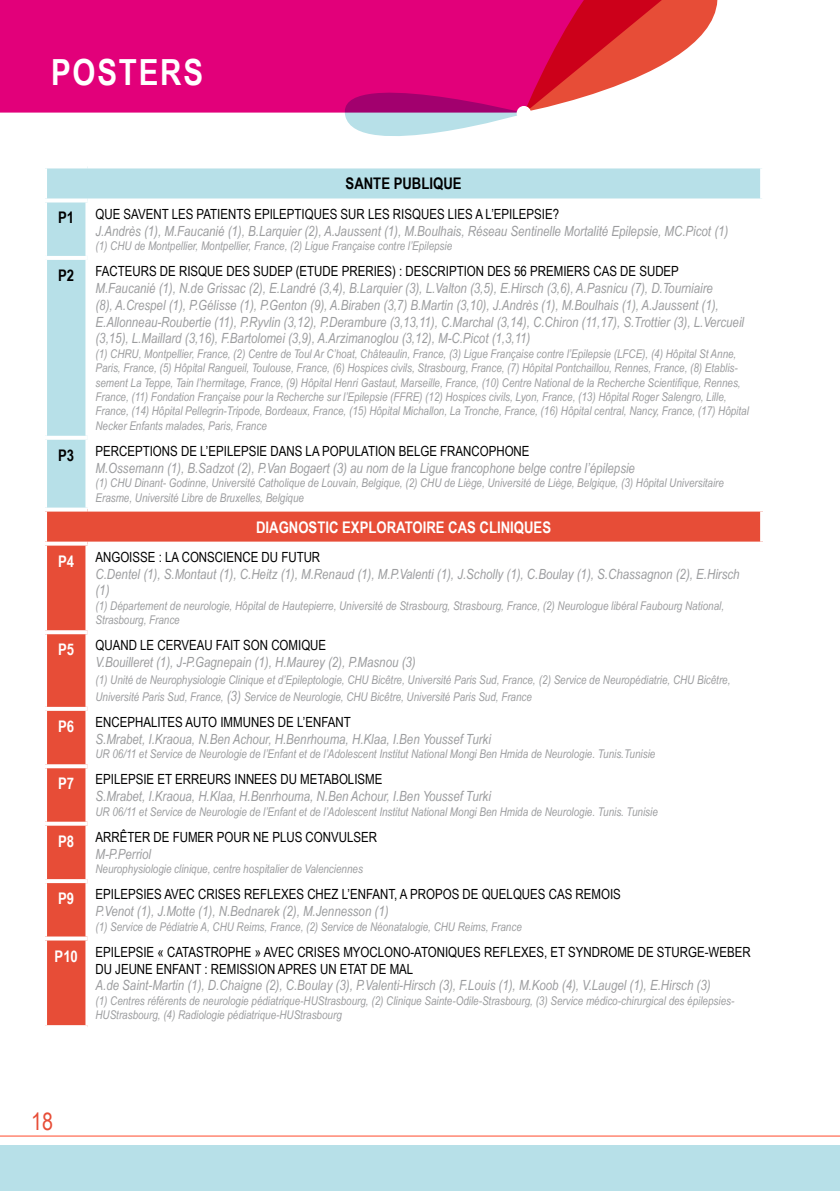
<style>
.page{position:relative;width:840px;height:1191px;background:#fff}
.page>*{position:absolute;margin:0;border:0;box-sizing:border-box;transform-origin:0 0}
.t1{font:700 36px "Arial Narrow";letter-spacing:.05em;color:#fff}
.t2{font:24px "Arial Narrow";color:#e74d37}
.t3{font:700 16px "Arial Narrow";color:#fff}
.t4{font:700 16px "Arial Narrow";color:#000}
.t5{font:italic 14px/16.8px "Arial Narrow";color:#9c9d9f}
.t6{font:14px/16.8px "Arial Narrow";color:#000}
.t7{font:italic 12px/14.4px "Arial Narrow";color:#9c9d9f}
.s1{font-size:14px}
.s2{font-weight:700;font-size:16px;color:#fff}
</style>
<div class="page">
<div style="left:0;top:1146px;width:839px;height:45px;background:#b7e0e8"></div>
<hr style="left:0;top:1135px;width:839px;height:1px;background:#ff492c">
<div style="left:0;top:0;width:342px;height:113px;background:#e2007a"></div>
<svg style="left:342px;top:0;width:376px;height:136px"></svg>
<div style="left:516px;top:106px;width:15px;height:14px;background:#fff;border-radius:50%"></div>
<svg style="left:47px;top:168px;width:712px;height:88px"></svg>
<div style="left:47px;top:260px;width:38px;height:247px;background:#b7e0e8"></div>
<div style="left:45px;top:509px;width:716px;height:34px;background:#e74d37"></div>
<div style="left:47px;top:545px;width:38px;height:480px;background:#e74d37"></div>
<svg style="left:85px;top:260px;width:2px;height:176px"></svg>
<svg style="left:45px;top:436px;width:42px;height:4px"></svg>
<svg style="left:85px;top:440px;width:1px;height:67px"></svg>
<svg style="left:85px;top:545px;width:3px;height:85px"></svg>
<svg style="left:85px;top:634px;width:3px;height:73px"></svg>
<svg style="left:85px;top:711px;width:1px;height:53px"></svg>
<svg style="left:85px;top:768px;width:3px;height:53px"></svg>
<svg style="left:85px;top:825px;width:3px;height:54px"></svg>
<svg style="left:85px;top:883px;width:3px;height:53px"></svg>
<svg style="left:85px;top:940px;width:3px;height:85px"></svg>
<svg style="left:759px;top:168px;width:3px;height:30px"></svg>
<svg style="left:759px;top:511px;width:4px;height:30px"></svg>
<svg style="left:45px;top:198px;width:42px;height:4px"></svg>
<svg style="left:45px;top:507px;width:42px;height:4px"></svg>
<hr style="left:43px;top:511px;width:4px;height:30px;background:#fff">
<svg style="left:45px;top:541px;width:42px;height:2px"></svg>
<svg style="left:45px;top:630px;width:42px;height:4px"></svg>
<svg style="left:45px;top:707px;width:42px;height:4px"></svg>
<svg style="left:45px;top:764px;width:42px;height:4px"></svg>
<svg style="left:45px;top:821px;width:42px;height:4px"></svg>
<svg style="left:45px;top:879px;width:42px;height:4px"></svg>
<svg style="left:45px;top:936px;width:42px;height:4px"></svg>
<svg style="left:45px;top:1025px;width:42px;height:1px"></svg>
<svg style="left:85px;top:202px;width:4px;height:54px"></svg>
<svg style="left:87px;top:198px;width:675px;height:4px"></svg>
<hr style="left:87px;top:507px;width:676px;height:4px;background:#fff">
<svg style="left:87px;top:541px;width:676px;height:4px"></svg>
<h1 class="t1" style="left:51px;top:51px;width:153px">POSTERS</h1>
<h3 class="t4" style="left:345px;top:174px;width:117px">SANTE PUBLIQUE</h3>
<h3 class="t4" style="left:58px;top:208px;width:18px">P1</h3>
<p class="t6" style="left:95px;top:205px;width:465px">QUE SAVENT LES PATIENTS EPILEPTIQUES SUR LES RISQUES LIES A L’EPILEPSIE?</p>
<p class="t5" style="left:95px;top:222px;width:634px">J.Andrès (1), M.Faucanié (1), B.Larquier (2), A.Jaussent (1), M.Boulhais, Réseau Sentinelle Mortalité Epilepsie, MC.Picot (1)</p>
<p class="t7" style="left:95px;top:238px;width:358px">(1) CHU de Montpellier, Montpellier, France, (2) Ligue Française contre l’Epilepsie</p>
<h3 class="t4" style="left:58px;top:266px;width:18px">P2</h3>
<p class="t6" style="left:95px;top:263px;width:584px">FACTEURS DE RISQUE DES SUDEP (ETUDE PRERIES) : DESCRIPTION DES 56 PREMIERS CAS DE SUDEP</p>
<p class="t5" style="left:95px;top:279px;width:649px">M.Faucanié (1), N.de Grissac (2), E.Landré (3,4), B.Larquier (3), L.Valton (3,5), E.Hirsch (3,6), A.Pasnicu (7), D.Tourniaire<br>(8), A.Crespel (1), P.Gélisse (1), P.Genton (9), A.Biraben (3,7) B.Martin (3,10), J.Andrès (1), M.Boulhais (1), A.Jaussent (1), E.Allonneau-Roubertie (11), P.Ryvlin (3,12), P.Derambure (3,13,11), C.Marchal (3,14), C.Chiron (11,17), S.Trottier (3), L.Vercueil (3,15), L.Maillard (3,16), F.Bartolomei (3,9), A.Arzimanoglou (3,12), M-C.Picot (1,3,11)</p>
<p class="t7" style="left:95px;top:346px;width:654px">(1) CHRU, Montpellier, France, (2) Centre de Toul Ar C’hoat, Châteaulin, France, (3) Ligue Française contre l’Epilepsie (LFCE), (4) Hôpital St Anne, Paris, France, (5) Hôpital Rangueil, Toulouse, France, (6) Hospices civils, Strasbourg, France, (7) Hôpital Pontchaillou, Rennes, France, (8) Etablis&shy;sement La Teppe, Tain l’hermitage, France, (9) Hôpital Henri Gastaut, Marseille, France, (10) Centre National de la Recherche Scientifique, Rennes, France, (11) Fondation Française pour la Recherche sur l’Epilepsie (FFRE) (12) Hospices civils, Lyon, France, (13) Hôpital Roger Salengro, Lille, France, (14) Hôpital Pellegrin-Tripode, Bordeaux, France, (15) Hôpital Michallon, La Tronche, France, (16) Hôpital central, Nancy, France, (17) Hôpital Necker Enfants malades, Paris, France</p>
<h3 class="t4" style="left:58px;top:446px;width:18px">P3</h3>
<p class="t6" style="left:95px;top:442px;width:435px">PERCEPTIONS DE L’EPILEPSIE DANS LA POPULATION BELGE FRANCOPHONE</p>
<p class="t5" style="left:95px;top:459px;width:540px">M.Ossemann (1), B.Sadzot (2), P.Van Bogaert (3) au nom de la Ligue francophone belge contre l’épilepsie</p>
<p class="t7" style="left:95px;top:476px;width:629px">(1) CHU Dinant- Godinne, Université Catholique de Louvain, Belgique, (2) CHU de Liège, Université de Liège, Belgique, (3) Hôpital Universitaire<br>Erasme, Université Libre de Bruxelles, Belgique</p>
<h3 class="t3" style="left:256px;top:517px;width:296px">DIAGNOSTIC EXPLORATOIRE CAS CLINIQUES</h3>
<h3 class="t3" style="left:58px;top:551px;width:18px">P4</h3>
<p class="t6" style="left:95px;top:548px;width:226px">ANGOISSE : LA CONSCIENCE DU FUTUR</p>
<p class="t5" style="left:95px;top:565px;width:645px">C.Dentel (1), S.Montaut (1), C.Heitz (1), M.Renaud (1), M.P.Valenti (1), J.Scholly (1), C.Boulay (1), S.Chassagnon (2), E.Hirsch (1)</p>
<p class="t7" style="left:95px;top:598px;width:629px">(1) Département de neurologie, Hôpital de Hautepierre, Université de Strasbourg, Strasbourg, France, (2) Neurologue libéral Faubourg National,<br>Strasbourg, France</p>
<h3 class="t3" style="left:58px;top:640px;width:18px">P5</h3>
<p class="t6" style="left:95px;top:637px;width:232px">QUAND LE CERVEAU FAIT SON COMIQUE</p>
<p class="t5" style="left:95px;top:654px;width:321px">V.Bouilleret (1), J-P.Gagnepain (1), H.Maurey (2), P.Masnou (3)</p>
<p class="t7" style="left:95px;top:671px;width:636px;line-height:16.8px">(1) Unité de Neurophysiologie Clinique et d’Epileptologie, CHU Bicêtre, Université Paris Sud, France, (2) Service de Neuropédiatrie, CHU Bicêtre,<br>Université Paris Sud, France, <span class="s1">(3)</span> Service de Neurologie, CHU Bicêtre, Université Paris Sud, France</p>
<h3 class="t3" style="left:58px;top:717px;width:18px">P6</h3>
<p class="t6" style="left:95px;top:713px;width:256px">ENCEPHALITES AUTO IMMUNES DE L’ENFANT</p>
<p class="t5" style="left:95px;top:730px;width:396px">S.Mrabet, I.Kraoua, N.Ben Achour, H.Benrhouma, H.Klaa, I.Ben Youssef Turki</p>
<p class="t7" style="left:95px;top:747px;width:561px">UR 06/11 et Service de Neurologie de l’Enfant et de l’Adolescent Institut National Mongi Ben Hmida de Neurologie. Tunis.Tunisie</p>
<h3 class="t3" style="left:58px;top:774px;width:18px">P7</h3>
<p class="t6" style="left:95px;top:771px;width:288px">EPILEPSIE ET ERREURS INNEES DU METABOLISME</p>
<p class="t5" style="left:95px;top:788px;width:396px">S.Mrabet, I.Kraoua, H.Klaa, H.Benrhouma, N.Ben Achour, I.Ben Youssef Turki</p>
<p class="t7" style="left:95px;top:804px;width:563px">UR 06/11 et Service de Neurologie de l’Enfant et de l’Adolescent Institut National Mongi Ben Hmida de Neurologie. Tunis. Tunisie</p>
<h3 class="t3" style="left:58px;top:831px;width:18px">P8</h3>
<p class="t6" style="left:95px;top:828px;width:283px">ARRÊTER DE FUMER POUR NE PLUS CONVULSER</p>
<p class="t5" style="left:95px;top:845px;width:57px">M-P.Perriol</p>
<p class="t7" style="left:95px;top:861px;width:269px">Neurophysiologie clinique, centre hospitalier de Valenciennes</p>
<h3 class="t3" style="left:58px;top:889px;width:18px">P9</h3>
<p class="t6" style="left:95px;top:886px;width:526px">EPILEPSIES AVEC CRISES REFLEXES CHEZ L’ENFANT, A PROPOS DE QUELQUES CAS REMOIS</p>
<p class="t5" style="left:95px;top:902px;width:294px">P.Venot (1), J.Motte (1), N.Bednarek (2), M.Jennesson (1)</p>
<p class="t7" style="left:95px;top:919px;width:427px">(1) Service de Pédiatrie A, CHU Reims, France, (2) Service de Néonatalogie, CHU Reims, France</p>
<p class="t6" style="left:95px;top:943px;width:656px;text-indent:-41px"><span class="s2">P10</span> EPILEPSIE « CATASTROPHE » AVEC CRISES MYOCLONO-ATONIQUES REFLEXES, ET SYNDROME DE STURGE-WEBER<br>DU JEUNE ENFANT : REMISSION APRES UN ETAT DE MAL</p>
<p class="t5" style="left:95px;top:977px;width:616px">A.de Saint-Martin (1), D.Chaigne (2), C.Boulay (3), P.Valenti-Hirsch (3), F.Louis (1), M.Koob (4), V.Laugel (1), E.Hirsch (3)</p>
<p class="t7" style="left:95px;top:993px;width:640px">(1) Centres référents de neurologie pédiatrique-HUStrasbourg, (2) Clinique Sainte-Odile-Strasbourg, (3) Service médico-chirurgical des épilepsies-<br>HUStrasbourg, (4) Radiologie pédiatrique-HUStrasbourg</p>
<h2 class="t2" style="left:31px;top:1108px;width:23px">18</h2>
</div>
